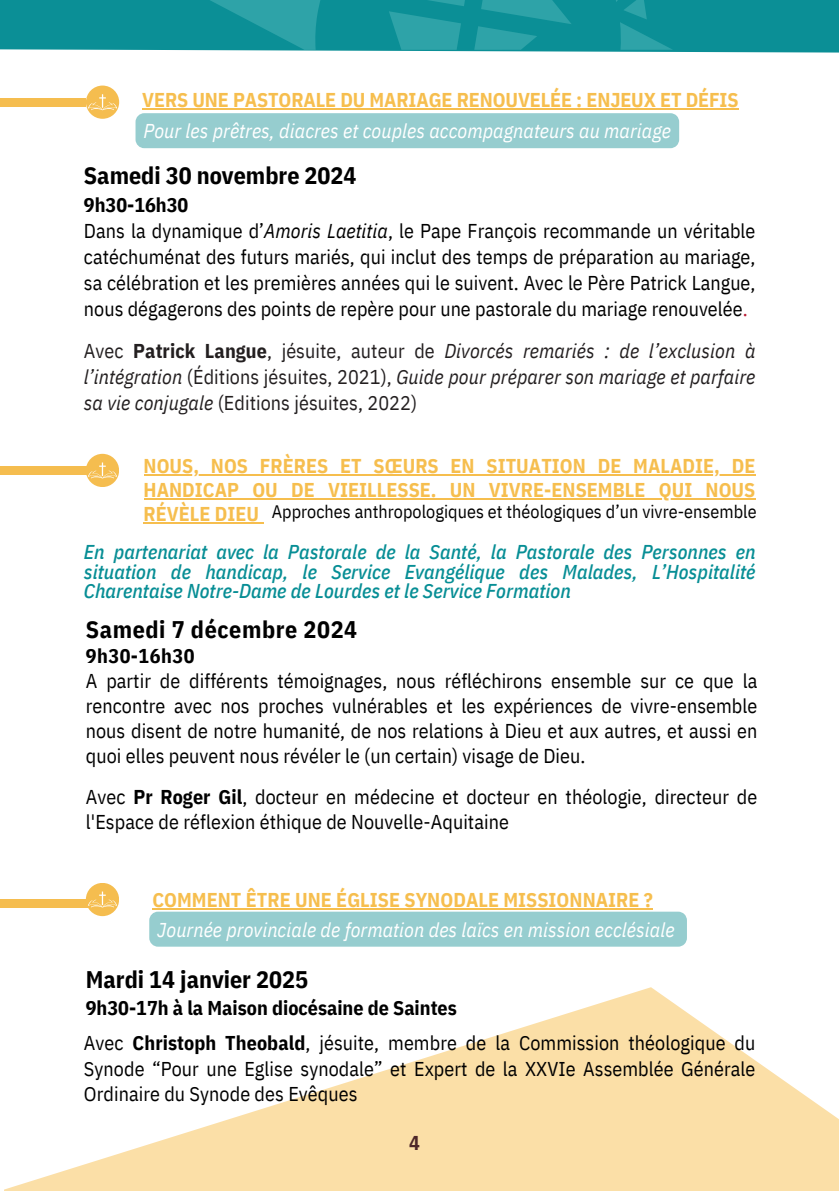
<style>
.page{position:relative;width:839px;height:1191px;background:#fff}
.page>*{position:absolute;margin:0;border:0;box-sizing:border-box;transform-origin:0 0}
.t1{font:700 24px "IBM Plex Sans Cond";color:#000}
.t2{font:700 24px "IBM Plex Sans Cond";letter-spacing:.025em;color:#000}
.t3{font:20px/26px "IBM Plex Sans Cond";color:#000}
.t4{font:700 20px/24px "IBM Plex Sans Cond";letter-spacing:.005em;color:#f6be4e;text-align:justify}
.t5{font:italic 500 20px/19.6px "IBM Plex Sans Cond";color:#078e95;text-align:justify}
.t6{font:italic 20px/26px "IBM Plex Sans Cond";letter-spacing:.005em;color:#231f20;text-align:justify}
.t7{font:italic 20px "IBM Plex Sans Cond";letter-spacing:.005em;color:#fff}
.t8{font:700 20px "IBM Plex Sans Cond";color:#000}
.t9{font:700 20px "IBM Plex Sans Cond";letter-spacing:.025em;color:#000}
.t10{font:700 20px "IBM Plex Sans Cond";color:#4e2729}
.t11{font:18px "IBM Plex Sans Cond";letter-spacing:.005em;color:#000}
.s1{font-weight:700}
.s2{font-style:italic}
.s3{color:#b91c34}
.s4{font-style:normal}
.s5{font-weight:700;font-style:normal}
</style>
<div class="page">
<svg style="left:0;top:0;width:838px;height:53px;background:#1a969c"></svg>
<svg style="left:615px;top:0;width:58px;height:50px;background:#16959b"></svg>
<svg style="left:474px;top:0;width:97px;height:50px;background:#1b989e"></svg>
<svg style="left:206px;top:0;width:115px;height:50px;background:#1d999f"></svg>
<svg style="left:389px;top:0;width:76px;height:50px;background:#1e9aa0"></svg>
<svg style="left:4px;top:987px;width:834px;height:204px;fill:#fbdfa7"></svg>
<div style="left:0;top:98px;width:86px;height:8px;background:#f5bd4f"></div>
<div style="left:86px;top:86px;width:33px;height:33px;background:#f5bd4f;border-radius:50%"></div>
<svg style="left:88px;top:94px;width:29px;height:16px"></svg>
<hr style="left:142px;top:108px;width:596px;height:2px;background:#f6be4e">
<div style="left:135px;top:113px;width:544px;height:35px;background:#96cdcf"></div>
<div style="left:0;top:467px;width:91px;height:8px;background:#f5bd4f"></div>
<div style="left:86px;top:454px;width:33px;height:33px;background:#f5bd4f;border-radius:50%"></div>
<svg style="left:88px;top:462px;width:29px;height:17px"></svg>
<hr style="left:143px;top:475px;width:612px;height:1px;background:#f6be4e">
<hr style="left:143px;top:499px;width:612px;height:1px;background:#f6be4e">
<hr style="left:143px;top:523px;width:116px;height:1px;background:#f6be4e">
<div style="left:0;top:900px;width:91px;height:8px;background:#f5bd4f"></div>
<div style="left:86px;top:883px;width:33px;height:33px;background:#f5bd4f;border-radius:50%"></div>
<svg style="left:88px;top:892px;width:29px;height:16px"></svg>
<hr style="left:152px;top:909px;width:501px;height:1px;background:#f6be4e">
<div style="left:149px;top:912px;width:538px;height:35px;background:#96cdcf"></div>
<p class="t4" style="left:142px;top:87px;width:597px">VERS UNE PASTORALE DU MARIAGE RENOUVELÉE : ENJEUX ET DÉFIS</p>
<p class="t7" style="left:143px;top:118px;width:529px">Pour les prêtres, diacres et couples accompagnateurs au mariage</p>
<h4 class="t1" style="left:84px;top:159px;width:274px">Samedi 30 novembre 2024</h4>
<h4 class="t3" style="left:84px;top:191px;width:673px"><span class="s1">9h30-16h30<br></span>Dans la dynamique d’<span class="s2">Amoris Laetitia</span>, le Pape François recommande un véritable catéchuménat des futurs mariés, qui inclut des temps de préparation au mariage, sa célébration et les premières années qui le suivent. Avec le Père Patrick Langue, nous dégagerons des points de repère pour une pastorale du mariage renouvelée<span class="s3">.</span></h4>
<p class="t6" style="left:84px;top:337px;width:673px"><span class="s4">Avec</span> <span class="s5">Patrick Langue</span><span class="s4">, jésuite, auteur de</span> Divorcés remariés : de l’exclusion à l’intégration <span class="s4">(Éditions jésuites, 2021),</span> Guide pour préparer son mariage et parfaire sa vie conjugale <span class="s4">(Editions jésuites, 2022)</span></p>
<p class="t4" style="left:143px;top:454px;width:613px">NOUS, NOS FRÈRES ET SŒURS EN SITUATION DE MALADIE, DE HANDICAP OU DE VIEILLESSE. UN VIVRE-ENSEMBLE QUI NOUS RÉVÈLE DIEU</p>
<p class="t5" style="left:84px;top:542px;width:673px">En partenariat avec la Pastorale de la Santé, la Pastorale des Personnes en situation de handicap, le Service Evangélique des Malades, L’Hospitalité Charentaise Notre-Dame de Lourdes et le Service Formation</p>
<p class="t11" style="left:272px;top:499px;width:486px">Approches anthropologiques et théologiques d’un vivre-ensemble</p>
<p class="t2" style="left:86px;top:614px;width:273px">Samedi 7 décembre 2024</p>
<p class="t9" style="left:86px;top:643px;width:110px">9h30-16h30</p>
<p class="t3" style="left:86px;top:668px;width:673px;line-height:25px;text-align:justify">A partir de différents témoignages, nous réfléchirons ensemble sur ce que la rencontre avec nos proches vulnérables et les expériences de vivre-ensemble nous disent de notre humanité, de nos relations à Dieu et aux autres, et aussi en quoi elles peuvent nous révéler le (un certain) visage de Dieu.</p>
<p class="t3" style="left:86px;top:784px;width:673px;line-height:25px">Avec <span class="s1">Pr Roger Gil</span>, docteur en médecine et docteur en théologie, directeur de l'Espace de réflexion éthique de Nouvelle-Aquitaine</p>
<p class="t4" style="left:152px;top:888px;width:502px">COMMENT ÊTRE UNE ÉGLISE SYNODALE MISSIONNAIRE ?</p>
<p class="t7" style="left:157px;top:916px;width:518px">Journée provinciale de formation des laïcs en mission ecclésiale</p>
<p class="t1" style="left:86px;top:963px;width:224px">Mardi 14 janvier 2025</p>
<p class="t8" style="left:86px;top:994px;width:372px">9h30-17h à la Maison diocésaine de Saintes</p>
<p class="t3" style="left:84px;top:1030px;width:673px;line-height:25.4px;text-align:justify">Avec <span class="s1">Christoph Theobald</span>, jésuite, membre de la Commission théologique du Synode “Pour une Eglise synodale” et Expert de la XXVIe Assemblée Générale Ordinaire du Synode des Evêques</p>
<h2 class="t10" style="left:409px;top:1130px;width:12px">4</h2>
</div>
